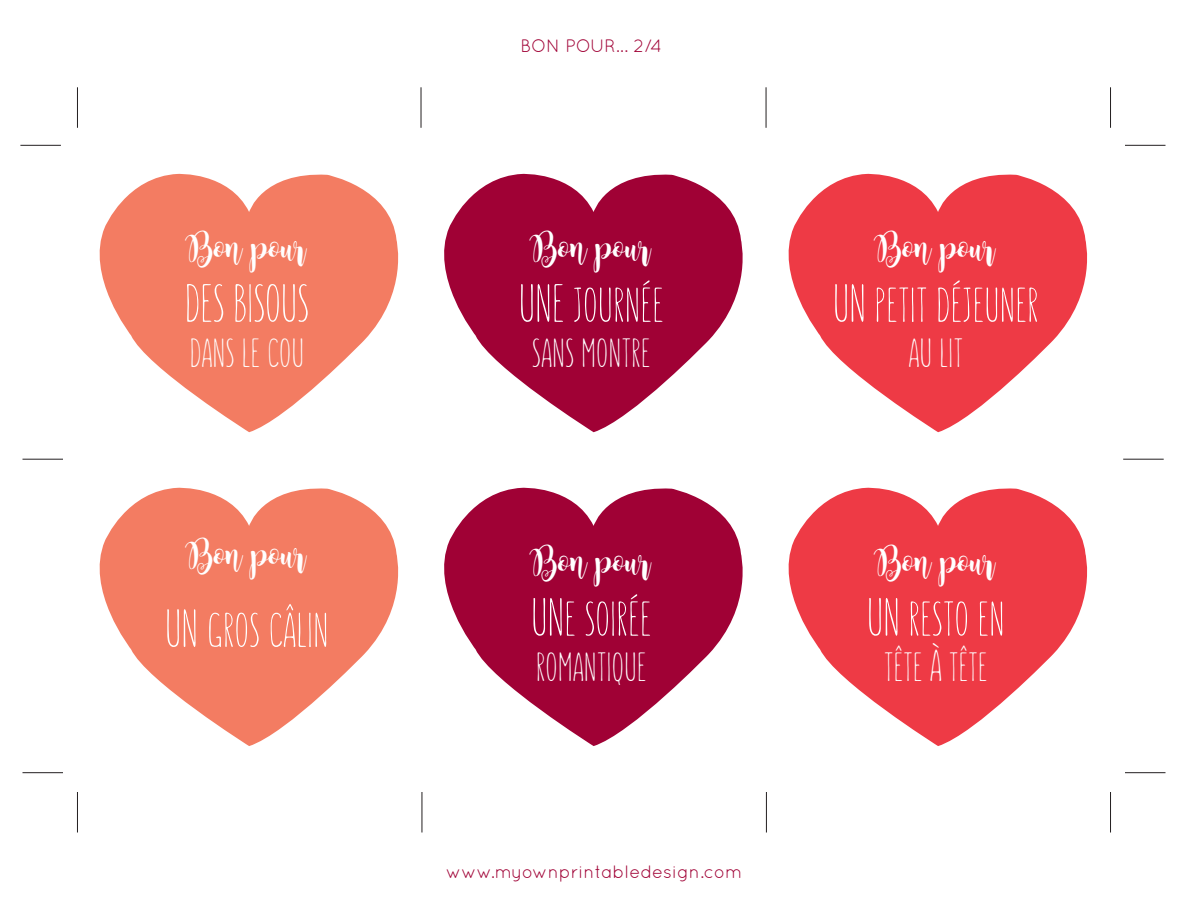
<style>
.page{position:relative;width:1188px;height:918px;background:#fff}
.page>*{position:absolute;margin:0;border:0;box-sizing:border-box;transform-origin:0 0}
.t1{font:54px "SUNN";color:#fff}
.t2{font:45px "SUNN";color:#fff}
.t3{font:27px "Magnolia Sky";letter-spacing:-.07em;color:#fff}
.t4{font:18px "Quicksand";color:#a00135}
</style>
<div class="page">
<svg style="left:99px;top:173px;width:300px;height:259px;fill:#f37c62"></svg>
<svg style="left:444px;top:173px;width:299px;height:259px;fill:#a00135"></svg>
<svg style="left:788px;top:173px;width:300px;height:259px;fill:#ee3a45"></svg>
<svg style="left:99px;top:487px;width:300px;height:259px;fill:#f37c62"></svg>
<svg style="left:444px;top:487px;width:299px;height:259px;fill:#a00135"></svg>
<svg style="left:788px;top:487px;width:300px;height:259px;fill:#ee3a45"></svg>
<hr style="left:421px;top:87px;width:1px;height:41px;background:#231f20">
<hr style="left:766px;top:87px;width:1px;height:41px;background:#231f20">
<hr style="left:1110px;top:87px;width:1px;height:41px;background:#231f20">
<hr style="left:1110px;top:792px;width:1px;height:40px;background:#231f20">
<hr style="left:766px;top:792px;width:1px;height:40px;background:#231f20">
<hr style="left:422px;top:792px;width:1px;height:40px;background:#231f20">
<hr style="left:77px;top:792px;width:1px;height:40px;background:#231f20">
<hr style="left:20px;top:145px;width:41px;height:1px;background:#231f20">
<hr style="left:77px;top:87px;width:1px;height:41px;background:#231f20">
<hr style="left:22px;top:459px;width:41px;height:1px;background:#231f20">
<hr style="left:22px;top:772px;width:41px;height:1px;background:#231f20">
<hr style="left:1125px;top:772px;width:41px;height:1px;background:#231f20">
<hr style="left:1123px;top:459px;width:41px;height:1px;background:#231f20">
<hr style="left:1125px;top:145px;width:41px;height:1px;background:#231f20">
<p class="t3" style="left:189px;top:234px;width:116px">Bon pour</p>
<p class="t1" style="left:185px;top:275px;width:126px">DES BISOUS</p>
<p class="t2" style="left:189px;top:327px;width:116px">dans le cou</p>
<p class="t3" style="left:189px;top:541px;width:116px">Bon pour</p>
<p class="t1" style="left:165px;top:600px;width:165px">UN gros câlin</p>
<p class="t4" style="left:521px;top:36px;width:143px">BON POUR... 2/4</p>
<p class="t3" style="left:534px;top:234px;width:116px">Bon pour</p>
<p class="t1" style="left:519px;top:275px;width:147px">UNE journée</p>
<p class="t2" style="left:532px;top:327px;width:120px">sans montre</p>
<p class="t3" style="left:534px;top:548px;width:116px">Bon pour</p>
<p class="t1" style="left:531px;top:588px;width:122px">UNe soirée</p>
<p class="t2" style="left:536px;top:641px;width:112px">romantique</p>
<p class="t4" style="left:446px;top:861px;width:298px">www.myownprintabledesign.com</p>
<p class="t3" style="left:878px;top:234px;width:116px">Bon pour</p>
<p class="t1" style="left:833px;top:275px;width:207px">UN petit déjeuner</p>
<p class="t2" style="left:908px;top:327px;width:56px">au lit</p>
<p class="t3" style="left:878px;top:548px;width:116px">Bon pour</p>
<p class="t1" style="left:867px;top:588px;width:139px">UN resto en</p>
<p class="t2" style="left:884px;top:641px;width:106px">tête à tête</p>
</div>
